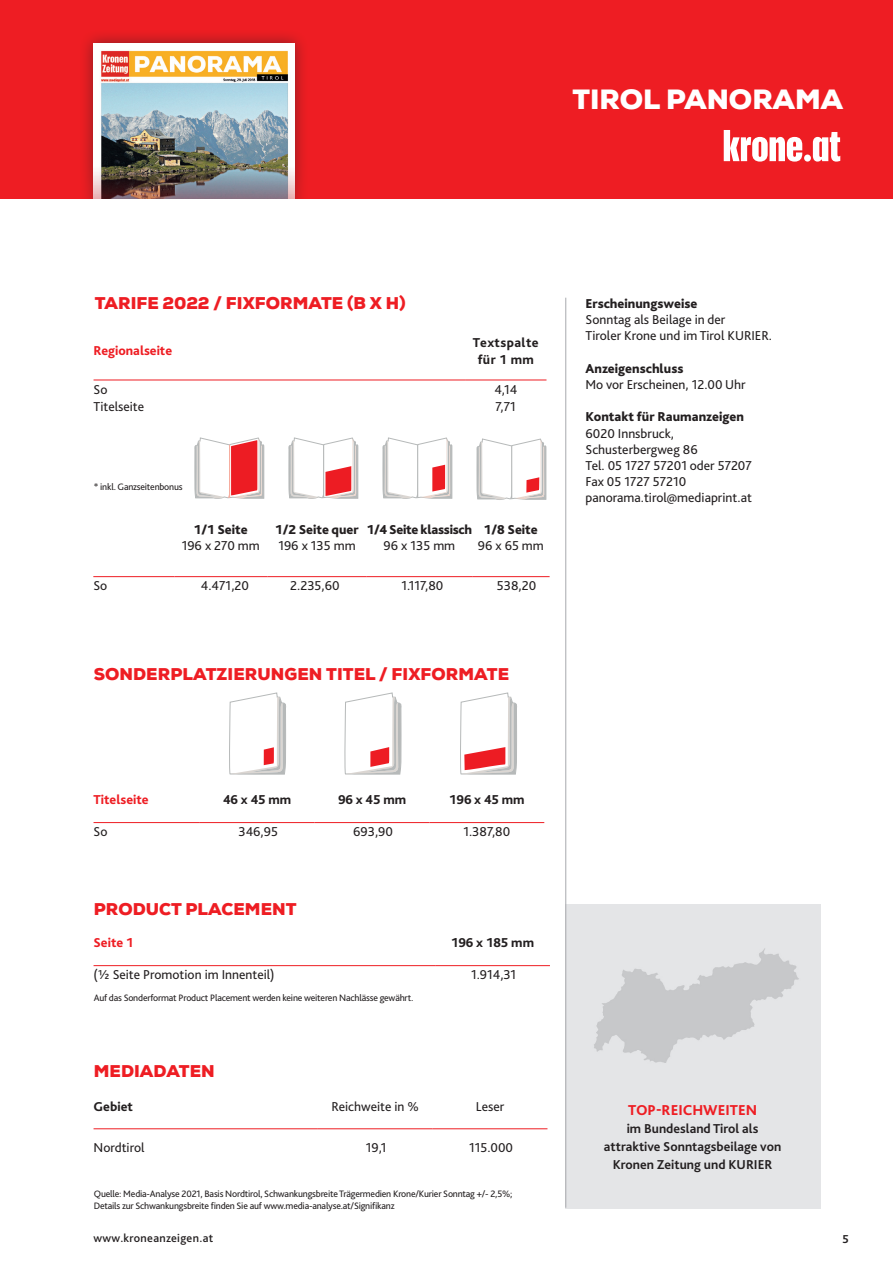
<style>
.page{position:relative;width:893px;height:1263px;background:#fff}
.page>*{position:absolute;margin:0;border:0;box-sizing:border-box;transform-origin:0 0}
.t1{font:900 27px "Nexa";color:#fff}
.t2{font:900 16.5px "Nexa";letter-spacing:.005em;color:#ee1d23}
.t3{font:800 15px "Bliss Pro";color:#ee1d23}
.t4{font:13.5px/16.2px "Bliss Pro";color:#231f20}
.t5{font:800 13.5px "Bliss Pro";color:#231f20}
.t6{font:700 13.5px/18px "Bliss Pro";color:#231f20;text-align:center}
.t7{font:800 13.5px "Bliss Pro";color:#231f20}
.t8{font:800 13.5px "Bliss Pro";color:#ee1d23}
.t9{font:800 13.5px "Bliss Pro";letter-spacing:-.02em;color:#231f20}
.t10{font:800 13.5px/16.5px "Bliss Pro";letter-spacing:.03em;color:#231f20;text-align:center}
.t11{font:500 12px "Bliss Pro";letter-spacing:.025em;color:#231f20}
.t12{font:700 12px "Bliss Pro";color:#231f20}
.t13{font:9.75px/11.7px "Bliss Pro";letter-spacing:-.02em;color:#231f20}
</style>
<div class="page">
<img style="left:565px;top:905px;width:256px;height:304px">
<div style="left:0;top:0;width:893px;height:200px;background:#ee1d23"></div>
<hr style="left:565px;top:298px;width:1px;height:910px;background:#a8a9ad">
<svg style="left:724px;top:130px;width:78px;height:32px"></svg>
<div style="left:804px;top:155px;width:7px;height:7px;background:#fff;border-radius:50%"></div>
<svg style="left:813px;top:132px;width:27px;height:30px"></svg>
<div style="left:79px;top:29px;width:230px;height:221px;background:#231f20;opacity:.5"></div>
<img style="left:94px;top:43px;width:201px;height:157px">
<div style="left:0;top:200px;width:893px;height:68px;background:#fff"></div>
<svg style="left:288px;top:437px;width:70px;height:62px"></svg>
<svg style="left:194px;top:437px;width:70px;height:62px"></svg>
<svg style="left:382px;top:437px;width:70px;height:62px"></svg>
<svg style="left:476px;top:439px;width:70px;height:61px"></svg>
<svg style="left:344px;top:692px;width:58px;height:82px"></svg>
<svg style="left:460px;top:692px;width:57px;height:82px"></svg>
<svg style="left:229px;top:692px;width:57px;height:82px"></svg>
<hr style="left:93px;top:576px;width:81px;height:1px;background:#ee1d23">
<hr style="left:174px;top:576px;width:93px;height:1px;background:#ee1d23">
<hr style="left:267px;top:576px;width:100px;height:1px;background:#ee1d23">
<hr style="left:367px;top:576px;width:105px;height:1px;background:#ee1d23">
<hr style="left:472px;top:576px;width:78px;height:1px;background:#ee1d23">
<hr style="left:200px;top:822px;width:115px;height:1px;background:#ee1d23">
<hr style="left:315px;top:822px;width:114px;height:1px;background:#ee1d23">
<hr style="left:429px;top:822px;width:115px;height:1px;background:#ee1d23">
<hr style="left:94px;top:822px;width:106px;height:1px;background:#ee1d23">
<hr style="left:318px;top:1128px;width:115px;height:1px;background:#ee1d23">
<hr style="left:433px;top:1128px;width:114px;height:1px;background:#ee1d23">
<hr style="left:94px;top:1128px;width:224px;height:1px;background:#ee1d23">
<hr style="left:435px;top:965px;width:115px;height:1px;background:#ee1d23">
<hr style="left:94px;top:965px;width:341px;height:1px;background:#ee1d23">
<hr style="left:94px;top:380px;width:371px;height:1px;background:#ee1d23">
<hr style="left:465px;top:380px;width:81px;height:1px;background:#ee1d23">
<h1 class="t1" style="left:572px;top:82px;width:272px">TIROL PANORAMA</h1>
<p class="t2" style="left:95px;top:292px;width:312px">TARIFE 2022 / FIXFORMATE (B X H)</p>
<p class="t8" style="left:94px;top:342px;width:80px">Regionalseite</p>
<p class="t10" style="left:473px;top:334px;width:67px">Textspalte für 1 mm</p>
<p class="t4" style="left:94px;top:381px;width:15px">So</p>
<p class="t4" style="left:494px;top:381px;width:24px">4,14</p>
<p class="t4" style="left:94px;top:398px;width:52px">Titelseite</p>
<p class="t4" style="left:496px;top:398px;width:22px">7,71</p>
<p class="t13" style="left:94px;top:481px;width:90px">* inkl. Ganzseitenbonus</p>
<p class="t5" style="left:194px;top:521px;width:55px">1/1 Seite</p>
<p class="t4" style="left:182px;top:537px;width:80px">196 x 270 mm</p>
<p class="t5" style="left:275px;top:521px;width:85px">1/2 Seite quer</p>
<p class="t4" style="left:278px;top:537px;width:79px">196 x 135 mm</p>
<p class="t9" style="left:367px;top:521px;width:107px">1/4 Seite klassisch</p>
<p class="t4" style="left:384px;top:537px;width:73px">96 x 135 mm</p>
<p class="t5" style="left:484px;top:521px;width:55px">1/8 Seite</p>
<p class="t4" style="left:478px;top:537px;width:68px">96 x 65 mm</p>
<p class="t4" style="left:93px;top:577px;width:15px">So</p>
<p class="t4" style="left:201px;top:577px;width:50px">4.471,20</p>
<p class="t4" style="left:290px;top:577px;width:51px">2.235,60</p>
<p class="t4" style="left:401px;top:577px;width:44px">1.117,80</p>
<p class="t4" style="left:497px;top:577px;width:41px">538,20</p>
<p class="t2" style="left:94px;top:663px;width:417px">SONDERPLATZIERUNGEN TITEL / FIXFORMATE</p>
<p class="t5" style="left:585px;top:295px;width:113px">Erscheinungsweise</p>
<p class="t4" style="left:585px;top:311px;width:188px">Sonntag als Beilage in der<br>Tiroler Krone und im Tirol KURIER.</p>
<p class="t5" style="left:585px;top:360px;width:99px">Anzeigenschluss</p>
<p class="t4" style="left:585px;top:376px;width:162px">Mo vor Erscheinen, 12.00 Uhr</p>
<p class="t5" style="left:585px;top:408px;width:160px">Kontakt für Raumanzeigen</p>
<p class="t4" style="left:585px;top:425px;width:168px">6020 Innsbruck,<br>Schusterbergweg 86<br>Tel. 05 1727 57201 oder 57207<br>Fax 05 1727 57210 panorama.tirol@mediaprint.at</p>
<p class="t8" style="left:94px;top:791px;width:57px">Titelseite</p>
<p class="t7" style="left:223px;top:791px;width:70px">46 x 45 mm</p>
<p class="t7" style="left:338px;top:791px;width:70px">96 x 45 mm</p>
<p class="t7" style="left:449px;top:791px;width:77px">196 x 45 mm</p>
<p class="t4" style="left:94px;top:824px;width:15px">So</p>
<p class="t4" style="left:238px;top:824px;width:41px">346,95</p>
<p class="t4" style="left:353px;top:824px;width:41px">693,90</p>
<p class="t4" style="left:463px;top:824px;width:48px">1.387,80</p>
<p class="t2" style="left:94px;top:898px;width:204px">PRODUCT PLACEMENT</p>
<p class="t8" style="left:94px;top:934px;width:42px">Seite 1</p>
<p class="t7" style="left:451px;top:934px;width:85px">196 x 185 mm</p>
<p class="t4" style="left:94px;top:967px;width:183px">(½ Seite Promotion im Innenteil)</p>
<p class="t4" style="left:471px;top:967px;width:47px">1.914,31</p>
<p class="t13" style="left:94px;top:992px;width:321px">Auf das Sonderformat Product Placement werden keine weiteren Nachlässe gewährt.</p>
<p class="t2" style="left:94px;top:1060px;width:123px">MEDIADATEN</p>
<p class="t7" style="left:94px;top:1098px;width:41px">Gebiet</p>
<p class="t4" style="left:332px;top:1098px;width:89px">Reichweite in %</p>
<p class="t4" style="left:476px;top:1098px;width:30px">Leser</p>
<p class="t4" style="left:94px;top:1140px;width:53px">Nordtirol</p>
<p class="t4" style="left:366px;top:1140px;width:22px">19,1</p>
<p class="t4" style="left:469px;top:1140px;width:46px">115.000</p>
<p class="t13" style="left:94px;top:1188px;width:420px">Quelle: Media-Analyse 2021, Basis Nordtirol, Schwankungsbreite Trägermedien Krone/Kurier Sonntag +/- 2,5%;<br>Details zur Schwankungsbreite finden Sie auf www.media-analyse.at/Signifikanz</p>
<p class="t3" style="left:628px;top:1100px;width:130px">TOP-REICHWEITEN</p>
<p class="t6" style="left:604px;top:1119px;width:179px">im Bundesland Tirol als attraktive Sonntagsbeilage von<br>Kronen Zeitung und KURIER</p>
<p class="t11" style="left:94px;top:1230px;width:121px">www.kroneanzeigen.at</p>
<p class="t12" style="left:842px;top:1232px;width:8px">5</p>
</div>
